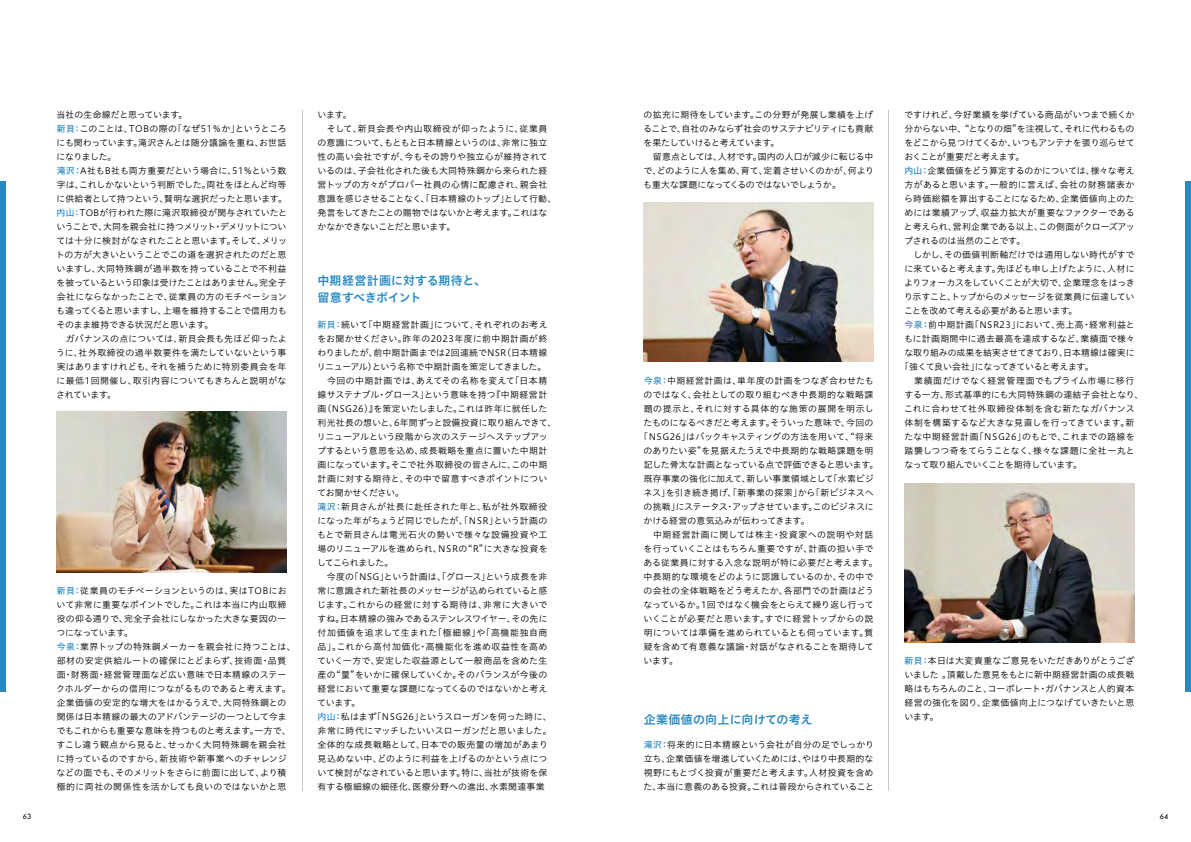
<style>
.page{position:relative;width:1191px;height:842px;background:#fff}
.page>*{position:absolute;margin:0;border:0;box-sizing:border-box;transform-origin:0 0}
.t1{font:12px/17px "Hiragino UD Sans Std N W6";letter-spacing:.005em;color:#2889c1}
.t2{font:8.9px/14px "Hiragino UD Sans Std N W3";letter-spacing:.01em;color:#000}
.t3{font:8.9px/14px "Hiragino UD Sans Std N W3";letter-spacing:-.01em;color:#000}
.t4{font:8.9px "Hiragino UD Sans Std N W3";letter-spacing:-.015em;color:#000}
.t5{font:8.9px "Hiragino UD Sans Std N W3";letter-spacing:.04em;color:#000}
.t6{font:8.9px "Hiragino UD Sans Std N W3";letter-spacing:-.03em;color:#000}
.t7{font:8.9px "Hiragino UD Sans Std N W3";letter-spacing:-.02em;color:#000}
.t8{font:8.9px "Hiragino UD Sans Std N W3";letter-spacing:-.035em;color:#000}
.t9{font:8.9px "Hiragino UD Sans Std N W3";letter-spacing:.05em;color:#000}
.t10{font:8.9px "Hiragino UD Sans Std N W3";letter-spacing:.03em;color:#000}
.t11{font:8.9px "Hiragino UD Sans Std N W3";letter-spacing:-.025em;color:#000}
.t12{font:8.9px "Hiragino UD Sans Std N W3";letter-spacing:.065em;color:#000}
.t13{font:8.9px "Hiragino UD Sans Std N W3";letter-spacing:.06em;color:#000}
.t14{font:500 7px "Futura Std";color:#000}
.s1{font-family:"Hiragino UD Sans Std N W5";color:#2889c1}
</style>
<div class="page">
<img style="left:643px;top:203px;width:230px;height:158px">
<img style="left:904px;top:483px;width:230px;height:159px">
<img style="left:57px;top:411px;width:229px;height:162px">
<div style="left:0;top:181px;width:6px;height:511px;background:#2889c1"></div>
<div style="left:1185px;top:181px;width:6px;height:511px;background:#2889c1"></div>
<hr style="left:888px;top:111px;width:1px;height:680px;background:#cac6c2">
<hr style="left:302px;top:111px;width:1px;height:680px;background:#cac6c2">
<p class="t2" style="left:56px;top:108px;width:233px">当社の生命線だと思っています。<br><span class="s1">新貝：</span>このことは、TOBの際の「なぜ51％か」というところにも関わっています。滝沢さんとは随分議論を重ね、お世話になりました。<br><span class="s1">滝沢：</span>A社もB社も両方重要だという場合に、51％という数字は、これしかないという判断でした。両社をほとんど均等に供給者として持つという、賢明な選択だったと思います。<span class="s1">内山：</span>TOBが行われた際に滝沢取締役が関与されていたということで、大同を親会社に持つメリット・デメリットについては十分に検討がなされたことと思います。そして、メリットの方が大きいということでこの道を選択されたのだと思いますし、大同特殊鋼が過半数を持っていることで不利益を被っているという印象は受けたことはありません。完全子会社にならなかったことで、従業員の方のモチベーションも違ってくると思いますし、上場を維持することで信用力もそのまま維持できる状況だと思います。<br>　ガバナンスの点については、新貝会長も先ほど仰ったように、社外取締役の過半数要件を満たしていないという事実はありますけれども、それを補うために特別委員会を年に最低1回開催し、取引内容についてもきちんと説明がなされています。</p>
<p class="t2" style="left:56px;top:584px;width:241px"><span class="s1">新貝：</span>従業員のモチベーションというのは、実はTOBにおいて非常に重要なポイントでした。これは本当に内山取締役の仰る通りで、完全子会社にしなかった大きな要因の一つになっています。<br><span class="s1">今泉：</span>業界トップの特殊鋼メーカーを親会社に持つことは、部材の安定供給ルートの確保にとどまらず、技術面・品質面・財務面・経営管理面など広い意味で日本精線のステークホルダーからの信用につながるものであると考えます。企業価値の安定的な増大をはかるうえで、大同特殊鋼との関係は日本精線の最大のアドバンテージの一つとして今までもこれからも重要な意味を持つものと考えます。一方で、すこし違う観点から見ると、せっかく大同特殊鋼を親会社に持っているのですから、新技術や新事業へのチャレンジなどの面でも、そのメリットをさらに前面に出して、より積極的に両社の関係性を活かしても良いのではないかと思</p>
<p class="t2" style="left:317px;top:108px;width:240px">います。<br>　そして、新貝会長や内山取締役が仰ったように、従業員の意識について、もともと日本精線というのは、非常に独立性の高い会社ですが、今もその誇りや独立心が維持されているのは、子会社化された後も大同特殊鋼から来られた経営トップの方々がプロパー社員の心情に配慮され、親会社意識を感じさせることなく、「日本精線のトップ」として行動、発言をしてきたことの賜物ではないかと考えます。これはなかなかできないことだと思います。</p>
<h1 class="t1" style="left:317px;top:271px;width:170px">中期経営計画に対する期待と、留意すべきポイント</h1>
<p class="t2" style="left:317px;top:318px;width:241px"><span class="s1">新貝：</span>続いて「中期経営計画」について、それぞれのお考えをお聞かせください。昨年の2023年度に前中期計画が終わりましたが、前中期計画までは2回連続でNSR（日本精線リニューアル）という名称で中期計画を策定してきました。　今回の中期計画では、あえてその名称を変えて「日本精線サステナブル・グロース」という意味を持つ『中期経営計画（NSG26）』を策定いたしました。これは昨年に就任した利光社長の想いと、6年間ずっと設備投資に取り組んできて、リニューアルという段階から次のステージへステップアップするという意思を込め、成長戦略を重点に置いた中期計画になっています。そこで社外取締役の皆さんに、この中期計画に対する期待と、その中で留意すべきポイントについてお聞かせください。<br><span class="s1">滝沢：</span>新貝さんが社長に赴任された年と、私が社外取締役になった年がちょうど同じでしたが、「NSR」という計画のもとで新貝さんは電光石火の勢いで様々な設備投資や工場のリニューアルを進められ、NSRの“R”に大きな投資をしてこられました。<br>　今度の「NSG」という計画は、「グロース」という成長を非常に意識された新社長のメッセージが込められていると感じます。これからの経営に対する期待は、非常に大きいですね。日本精線の強みであるステンレスワイヤー、その先に付加価値を追求して生まれた「極細線」や「高機能独自商品」。これから高付加価化・高機能化を進め収益性を高めていく一方で、安定した収益源として一般商品を含めた生産の“量”をいかに確保していくか。そのバランスが今後の経営において重要な課題になってくるのではないかと考えています。<br><span class="s1">内山：</span>私はまず「NSG26」というスローガンを伺った時に、非常に時代にマッチしたいいスローガンだと思いました。全体的な成長戦略として、日本での販売量の増加があまり見込めない中、どのように利益を上げるのかという点について検討がなされていると思います。特に、当社が技術を保有する極細線の細径化、医療分野への進出、水素関連事業</p>
<p class="t3" style="left:643px;top:108px;width:232px">の拡充に期待をしています。この分野が発展し業績を上げることで、自社のみならず社会のサステナビリティにも貢献を果たしていけると考えています。<br>　留意点としては、人材です。国内の人口が減少に転じる中で、どのように人を集め、育て、定着させいくのかが、何よりも重大な課題になってくるのではないでしょうか。</p>
<p class="t5" style="left:643px;top:374px;width:232px"><span class="s1">今泉：</span>中期経営計画は、単年度の計画をつなぎ合わせたも</p>
<p class="t2" style="left:643px;top:388px;width:231px">のではなく、会社としての取り組むべき中長期的な戦略課</p>
<p class="t12" style="left:643px;top:402px;width:232px">題の提示と、それに対する具体的な施策の展開を明示し</p>
<p class="t4" style="left:643px;top:416px;width:231px">たものになるべきだと考えます。そういった意味で、今回の</p>
<p class="t2" style="left:639px;top:430px;width:236px">「NSG26」はバックキャスティングの方法を用いて、“将来</p>
<p class="t2" style="left:643px;top:444px;width:231px">のありたい姿”を見据えたうえで中長期的な戦略課題を明</p>
<p class="t6" style="left:643px;top:458px;width:236px">記した骨太な計画となっている点で評価できると思います。</p>
<p class="t2" style="left:643px;top:472px;width:231px">既存事業の強化に加えて、新しい事業領域として「水素ビジ</p>
<p class="t2" style="left:643px;top:486px;width:232px">ネス」を引き続き掲げ、「新事業の探索」から「新ビジネスへ</p>
<p class="t6" style="left:643px;top:500px;width:232px">の挑戦」にステータス・アップさせています。このビジネスに</p>
<p class="t2" style="left:643px;top:514px;width:168px">かける経営の意気込みが伝わってきます。</p>
<p class="t13" style="left:643px;top:528px;width:231px">　中期経営計画に関しては株主・投資家への説明や対話</p>
<p class="t2" style="left:643px;top:542px;width:232px">を行っていくことはもちろん重要ですが、計画の担い手で</p>
<p class="t2" style="left:643px;top:556px;width:236px">ある従業員に対する入念な説明が特に必要だと考えます。</p>
<p class="t2" style="left:643px;top:570px;width:231px">中長期的な環境をどのように認識しているのか、その中で</p>
<p class="t2" style="left:643px;top:584px;width:232px">の会社の全体戦略をどう考えたか、各部門での計画はどう</p>
<p class="t2" style="left:643px;top:598px;width:232px">なっているか。1回ではなく機会をとらえて繰り返し行って</p>
<p class="t2" style="left:643px;top:612px;width:231px">いくことが必要だと思います。すでに経営トップからの説</p>
<p class="t2" style="left:643px;top:626px;width:231px">明については準備を進められているとも伺っています。質</p>
<p class="t2" style="left:643px;top:640px;width:232px">疑を含めて有意義な議論・対話がなされることを期待して</p>
<p class="t2" style="left:643px;top:654px;width:36px">います。</p>
<p class="t2" style="left:904px;top:108px;width:232px">ですけれど、今好業績を挙げている商品がいつまで続くか</p>
<p class="t11" style="left:904px;top:122px;width:231px">分からない中、“となりの畑”を注視して、それに代わるもの</p>
<p class="t7" style="left:904px;top:136px;width:232px">をどこから見つけてくるか、いつもアンテナを張り巡らせて</p>
<p class="t8" style="left:904px;top:150px;width:122px">おくことが重要だと考えます。</p>
<p class="t4" style="left:904px;top:164px;width:231px"><span class="s1">内山：</span>企業価値をどう算定するのかについては、様々な考え</p>
<p class="t5" style="left:904px;top:178px;width:231px">方があると思います。一般的に言えば、会社の財務諸表か</p>
<p class="t2" style="left:904px;top:192px;width:232px">ら時価総額を算出することになるため、企業価値向上のた</p>
<p class="t10" style="left:904px;top:206px;width:232px">めには業績アップ、収益力拡大が重要なファクターである</p>
<p class="t3" style="left:904px;top:220px;width:232px">と考えられ、営利企業である以上、この側面がクローズアッ</p>
<p class="t7" style="left:904px;top:234px;width:123px">プされるのは当然のことです。</p>
<p class="t2" style="left:904px;top:248px;width:231px">　しかし、その価値判断軸だけでは通用しない時代がすで</p>
<p class="t4" style="left:904px;top:262px;width:232px">に来ていると考えます。先ほども申し上げたように、人材に</p>
<p class="t6" style="left:904px;top:276px;width:232px">よりフォーカスをしていくことが大切で、企業理念をはっき</p>
<p class="t4" style="left:904px;top:290px;width:232px">り示すこと、トップからのメッセージを従業員に伝達してい</p>
<p class="t7" style="left:904px;top:304px;width:175px">ことを改めて考える必要があると思います。</p>
<p class="t9" style="left:904px;top:318px;width:232px"><span class="s1">今泉：</span>前中期計画「NSR23」において、売上高・経常利益と</p>
<p class="t2" style="left:904px;top:332px;width:232px">もに計画期間中に過去最高を達成するなど、業績面で様々</p>
<p class="t4" style="left:904px;top:346px;width:232px">な取り組みの成果を結実させてきており、日本精線は確実に</p>
<p class="t8" style="left:900px;top:360px;width:195px">「強くて良い会社」になってきていると考えます。</p>
<p class="t5" style="left:904px;top:374px;width:231px">　業績面だけでなく経営管理面でもプライム市場に移行</p>
<p class="t10" style="left:904px;top:388px;width:241px">する一方、形式基準的にも大同特殊鋼の連結子会社となり、</p>
<p class="t5" style="left:904px;top:402px;width:232px">これに合わせて社外取締役体制を含む新たなガバナンス</p>
<p class="t2" style="left:904px;top:416px;width:231px">体制を構築するなど大きな見直しを行ってきています。新</p>
<p class="t9" style="left:904px;top:430px;width:232px">たな中期経営計画「NSG26」のもとで、これまでの路線を</p>
<p class="t2" style="left:904px;top:443px;width:232px">踏襲しつつ奇をてらうことなく、様々な課題に全社一丸と</p>
<p class="t8" style="left:904px;top:458px;width:179px">なって取り組んでいくことを期待しています。</p>
<p class="t2" style="left:904px;top:653px;width:231px;text-align:justify"><span class="s1">新貝：</span>本日は大変貴重なご意見をいただきありがとうございました。頂戴した意見をもとに新中期経営計画の成長戦略はもちろんのこと、コーポレート・ガバナンスと人的資本経営の強化を図り、企業価値向上につなげていきたいと思</p>
<h1 class="t1" style="left:643px;top:710px;width:170px">企業価値の向上に向けての考え</h1>
<p class="t2" style="left:904px;top:709px;width:36px">います。</p>
<p class="t2" style="left:643px;top:738px;width:232px;text-align:justify"><span class="s1">滝沢：</span>将来的に日本精線という会社が自分の足でしっかり立ち、企業価値を増進していくためには、やはり中長期的な視野にもとづく投資が重要だと考えます。人材投資を含めた、本当に意義のある投資。これは普段からされていること</p>
<p class="t14" style="left:23px;top:812px;width:10px">63</p>
<p class="t14" style="left:1159px;top:812px;width:10px">64</p>
</div>
